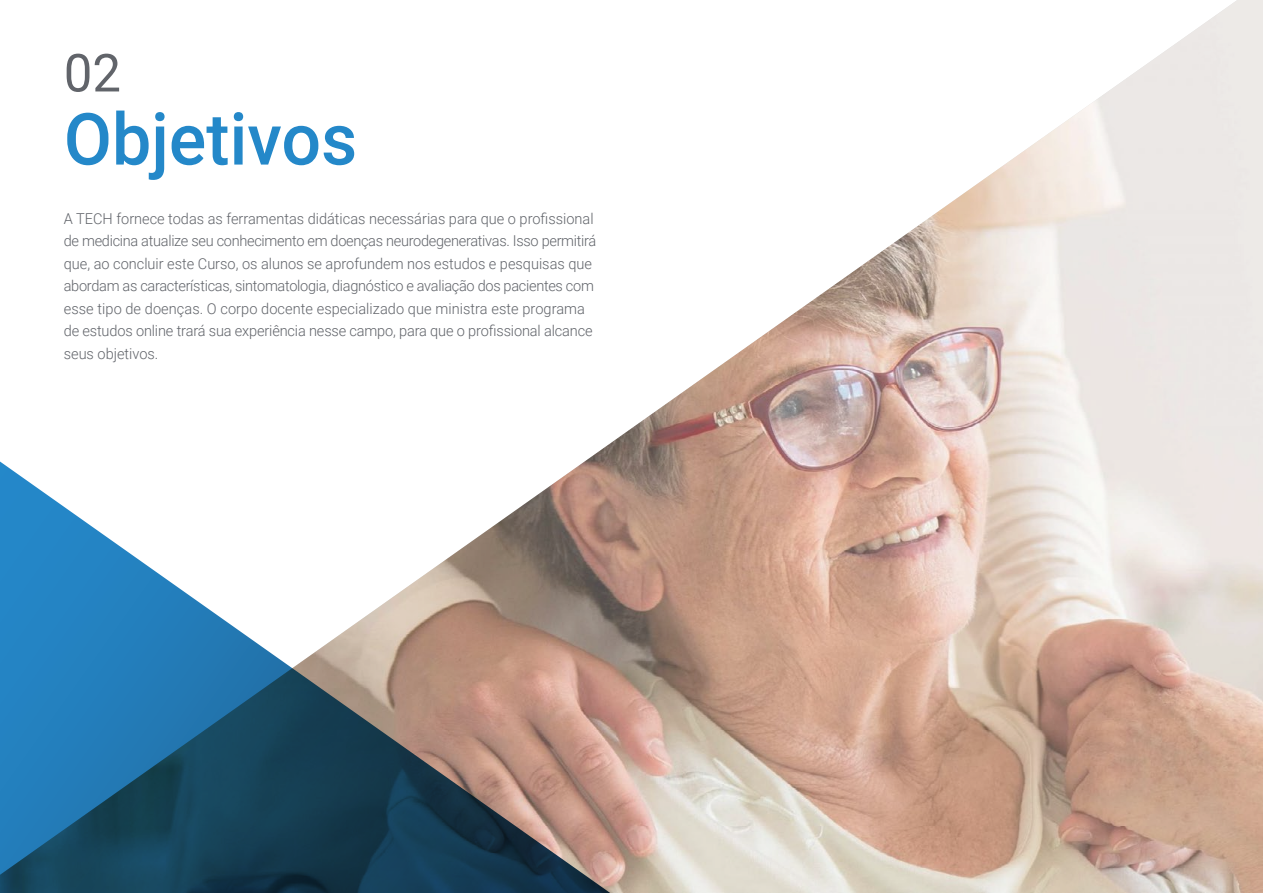
<style>
.page{position:relative;width:1263px;height:893px;background:#fff}
.page>*{position:absolute;margin:0;border:0;box-sizing:border-box;transform-origin:0 0}
.t1{font:500 72px "Roboto";color:#2488c9}
.t2{font:52.5px "Roboto";color:#61646a}
.t3{font:300 15px/22.5px "Roboto";letter-spacing:-.01em;color:#61646a}
</style>
<div class="page">
<img style="left:606px;top:0;width:657px;height:893px">
<svg style="left:0;top:446px;width:640px;height:447px"></svg>
<h2 class="t2" style="left:64px;top:36px;width:59px">02</h2>
<h1 class="t1" style="left:64px;top:89px;width:295px">Objetivos</h1>
<p class="t3" style="left:64px;top:207px;width:534px">A TECH fornece todas as ferramentas didáticas necessárias para que o profissional de medicina atualize seu conhecimento em doenças neurodegenerativas. Isso permitirá que, ao concluir este Curso, os alunos se aprofundem nos estudos e pesquisas que abordam as características, sintomatologia, diagnóstico e avaliação dos pacientes com esse tipo de doenças. O corpo docente especializado que ministra este programa de estudos online trará sua experiência nesse campo, para que o profissional alcance seus objetivos.</p>
</div>
